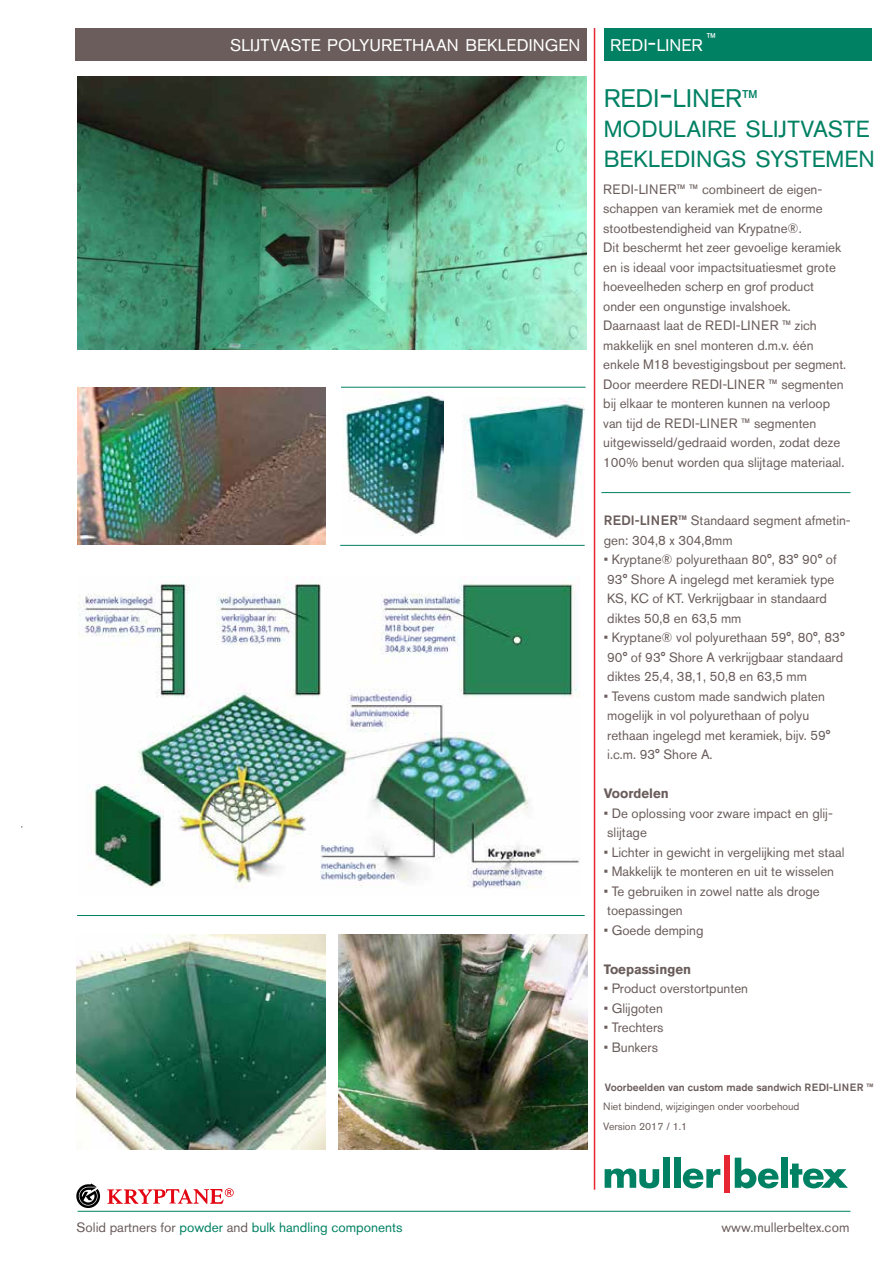
<style>
.page{position:relative;width:893px;height:1263px;background:#fff}
.page>*{position:absolute;margin:0;border:0;box-sizing:border-box;transform-origin:0 0}
.t1{font:25.2px "Akzidenz Grotesk BQ";letter-spacing:.005em;color:#008163}
.t2{font:23.1px/30px "Akzidenz Grotesk BQ";color:#008163}
.t3{font:16.8px "Akzidenz Grotesk BQ";letter-spacing:.005em;color:#fff}
.t4{font:13.95px "Akzidenz Grotesk BQ";color:#fff}
.t5{font:13.5px/19.5px "Akzidenz Grotesk BQ";color:#6a5d5b}
.t6{font:13.5px "Akzidenz Grotesk BQ";color:#008163}
.t7{font:700 13.5px "Akzidenz Grotesk BQ";color:#6a5d5b}
.t8{font:10.5px/19.5px "Akzidenz Grotesk BQ";color:#6a5d5b}
.t9{font:500 10.5px "Akzidenz Grotesk BQ";color:#6a5d5b}
.s1{font-size:24px}
.s2{font-size:36px}
.s3{font-weight:500}
.s4{color:#6a5d5b}
</style>
<div class="page">
<hr style="left:594px;top:28px;width:1px;height:1162px;background:#e62733">
<hr style="left:78px;top:1211px;width:772px;height:1px;background:#008163">
<svg style="left:76px;top:1183px;width:24px;height:25px"></svg>
<svg style="left:107px;top:1188px;width:127px;height:16px"></svg>
<svg style="left:605px;top:1168px;width:54px;height:20px"></svg>
<div style="left:663px;top:1157px;width:7px;height:31px;background:#008163"></div>
<div style="left:674px;top:1157px;width:7px;height:31px;background:#008163"></div>
<svg style="left:683px;top:1168px;width:37px;height:20px"></svg>
<svg style="left:735px;top:1157px;width:43px;height:31px"></svg>
<div style="left:781px;top:1157px;width:6px;height:31px;background:#008163"></div>
<svg style="left:790px;top:1163px;width:58px;height:25px"></svg>
<div style="left:724px;top:1156px;width:5px;height:37px;background:#e62733"></div>
<hr style="left:601px;top:492px;width:249px;height:1px;background:#008163">
<div style="left:75px;top:28px;width:512px;height:33px;background:#6a5d5b"></div>
<div style="left:604px;top:28px;width:268px;height:33px;background:#008163"></div>
<img style="left:77px;top:388px;width:248px;height:157px">
<img style="left:344px;top:390px;width:99px;height:146px">
<img style="left:466px;top:398px;width:119px;height:141px">
<img style="left:79px;top:577px;width:501px;height:312px">
<img style="left:87px;top:784px;width:77px;height:105px">
<img style="left:78px;top:77px;width:509px;height:273px">
<hr style="left:340px;top:545px;width:245px;height:1px;background:#008163">
<hr style="left:77px;top:915px;width:508px;height:1px;background:#008163">
<hr style="left:341px;top:387px;width:244px;height:1px;background:#008163">
<img style="left:77px;top:934px;width:248px;height:215px">
<img style="left:339px;top:934px;width:248px;height:215px">
<p class="t4" style="left:707px;top:29px;width:11px">™</p>
<p class="t3" style="left:230px;top:35px;width:352px">SLIJTVASTE POLYURETHAAN BEKLEDINGEN</p>
<p class="t3" style="left:610px;top:35px;width:94px">REDI<span class="s1">-</span>LINER</p>
<h1 class="t1" style="left:604px;top:83px;width:156px">REDI<span class="s2">-</span>LINER<span class="s1">™</span></h1>
<h2 class="t2" style="left:604px;top:114px;width:273px">MODULAIRE SLIJTVASTE<br>BEKLEDINGS SYSTEMEN</h2>
<p class="t5" style="left:603px;top:179px;width:245px">REDI-LINER™ ™ combineert de eigen&shy;schappen van keramiek met de enorme stootbestendigheid van Krypatne®.<br>Dit beschermt het zeer gevoelige keramiek en is ideaal voor impactsituatiesmet grote hoeveelheden scherp en grof product onder een ongunstige invalshoek.<br>Daarnaast laat de REDI-LINER ™ zich makkelijk en snel monteren d.m.v. één enkele M18 bevestigingsbout per segment.<br>Door meerdere REDI-LINER ™ segmenten bij elkaar te monteren kunnen na verloop van tijd de REDI-LINER ™ segmenten uitgewisseld/gedraaid worden, zodat deze 100% benut worden qua slijtage materiaal.</p>
<p class="t5" style="left:604px;top:510px;width:249px"><span class="s3">REDI-LINER™</span> Standaard segment afmetin&shy;gen: 304,8 x 304,8mm</p>
<p class="t5" style="left:604px;top:549px;width:234px">• Kryptane® polyurethaan 80°, 83° 90° of 93° Shore A ingelegd met keramiek type KS, KC of KT. Verkrijgbaar in standaard diktes 50,8 en 63,5 mm</p>
<p class="t5" style="left:604px;top:627px;width:242px;text-align:justify">• Kryptane® vol polyurethaan 59°, 80°, 83° 90° of 93° Shore A verkrijgbaar standaard diktes 25,4, 38,1, 50,8 en 63,5 mm</p>
<p class="t5" style="left:604px;top:686px;width:228px">• Tevens custom made sandwich platen mogelijk in vol polyurethaan of polyu rethaan ingelegd met keramiek, bijv. 59° i.c.m. 93° Shore A.</p>
<p class="t7" style="left:604px;top:785px;width:67px">Voordelen</p>
<p class="t5" style="left:604px;top:803px;width:231px">• De oplossing voor zware impact en glij&shy;slijtage</p>
<p class="t5" style="left:604px;top:842px;width:242px">• Lichter in gewicht in vergelijking met staal</p>
<p class="t5" style="left:604px;top:861px;width:232px">• Makkelijk te monteren en uit te wisselen</p>
<p class="t5" style="left:604px;top:881px;width:218px">• Te gebruiken in zowel natte als droge toepassingen</p>
<p class="t5" style="left:604px;top:920px;width:101px">• Goede demping</p>
<p class="t7" style="left:604px;top:961px;width:89px">Toepassingen</p>
<p class="t5" style="left:604px;top:978px;width:146px">• Product overstortpunten</p>
<p class="t5" style="left:604px;top:998px;width:61px">• Glijgoten</p>
<p class="t5" style="left:604px;top:1017px;width:61px">• Trechters</p>
<p class="t5" style="left:604px;top:1037px;width:56px">• Bunkers</p>
<p class="t9" style="left:605px;top:1080px;width:270px">Voorbeelden van custom made sandwich REDI-LINER ™</p>
<p class="t8" style="left:603px;top:1097px;width:198px">Niet bindend, wijzigingen onder voorbehoud<br>Version 2017 / 1.1</p>
<p class="t6" style="left:77px;top:1220px;width:327px"><span class="s4">Solid partners for</span> powder <span class="s4">and</span> bulk handling components</p>
<p class="t5" style="left:721px;top:1218px;width:129px">www.mullerbeltex.com</p>
</div>
